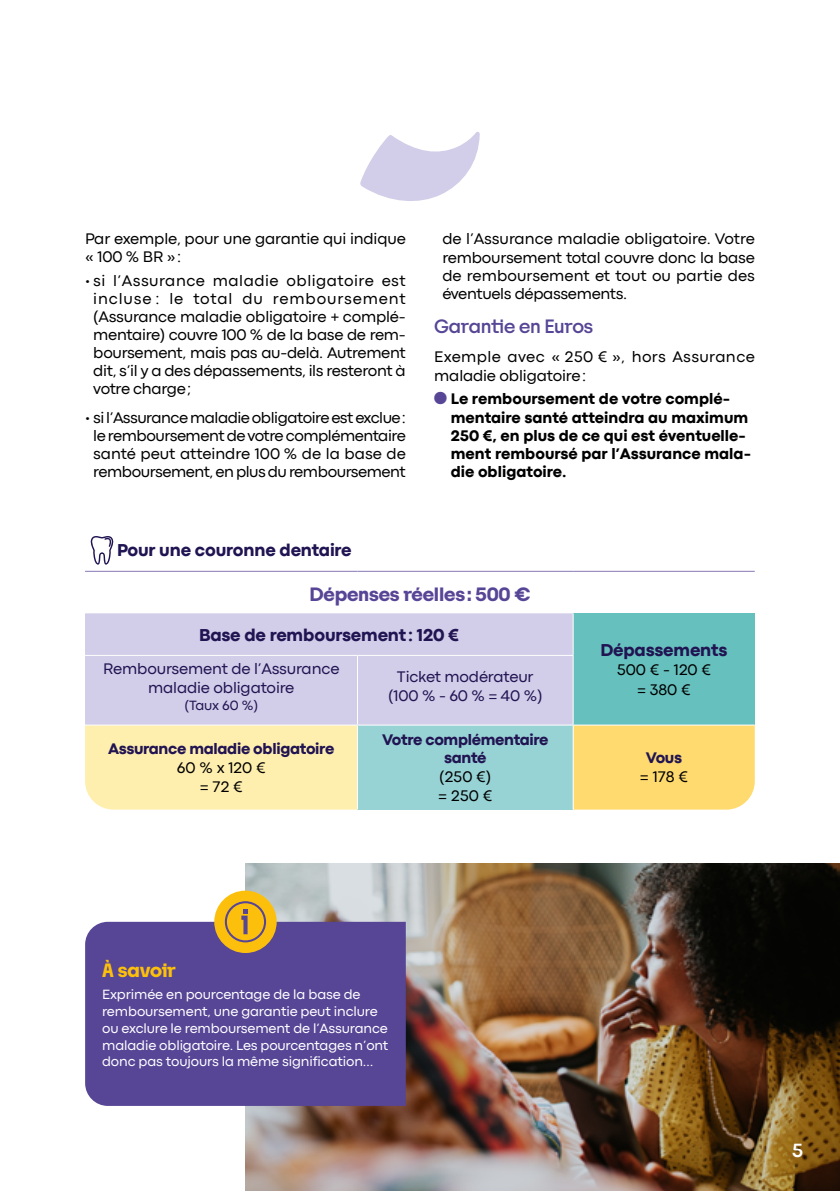
<style>
.page{position:relative;width:840px;height:1191px;background:#fff}
.page>*{position:absolute;margin:0;border:0;box-sizing:border-box;transform-origin:0 0}
.t1{font:700 20px "Codec Pro";color:#fff}
.Sous_titre{font:800 18px "Codec Pro";letter-spacing:-.01em;color:#211452}
.t2{font:700 18px "Tosh A";letter-spacing:-.01em;color:#574596}
.Titre_2{font:500 18px "Tosh A";letter-spacing:-.01em;color:#574596}
.Titre-_encart_jaune{font:700 18px "Tosh A";letter-spacing:-.01em;color:#fcc00c}
.TEXTE_COURANT{font:16px/18px "Codec Pro";letter-spacing:-.02em;color:#000;text-align:justify}
.TXT_fkeches{font:800 16px/18.2px "Codec Pro";color:#000}
.txt_tableau{font:16px/19.2px "Codec Pro";letter-spacing:-.01em;color:#211452;text-align:center}
.t3{font:800 16px/18.6px "Codec Pro";letter-spacing:-.02em;color:#211452;text-align:center}
.TEXTE_COURANT-2{font:16px/18.2px "Codec Pro";letter-spacing:.005em;color:#000}
.TEXTE_COURANT-3{font:16px/19.2px "Codec Pro";color:#000;text-align:center}
.txt_encart{font:14px/16.8px "Codec Pro";letter-spacing:-.01em;color:#fff}
.txt_tableau-2{font:14px "Codec Pro";letter-spacing:-.01em;color:#211452}
.s1{font-family:"Tosh A";font-weight:700;color:#574596}
.s2{font-weight:400;color:#000}
.s3{font-weight:800;color:#211452}
</style>
<div class="page">
<img style="left:245px;top:863px;width:594px;height:328px">
<div style="left:85px;top:725px;width:272px;height:84px;background:#ffefaf"></div>
<div style="left:573px;top:725px;width:181px;height:84px;background:#ffda6f"></div>
<div style="left:85px;top:613px;width:487px;height:111px;background:#d2cde8"></div>
<div style="left:573px;top:613px;width:181px;height:112px;background:#66c1be"></div>
<div style="left:357px;top:725px;width:216px;height:84px;background:#97d2d4"></div>
<hr style="left:85px;top:655px;width:272px;height:1px;background:#fff">
<hr style="left:357px;top:655px;width:216px;height:1px;background:#fff">
<hr style="left:357px;top:656px;width:1px;height:68px;background:#fff">
<hr style="left:357px;top:725px;width:1px;height:84px;background:#fff">
<hr style="left:573px;top:724px;width:181px;height:1px;background:#fff">
<hr style="left:572px;top:725px;width:1px;height:84px;background:#fff">
<hr style="left:85px;top:571px;width:272px;height:1px;background:#8779b7">
<hr style="left:357px;top:571px;width:216px;height:1px;background:#8779b7">
<hr style="left:573px;top:571px;width:181px;height:1px;background:#8779b7">
<svg style="left:90px;top:536px;width:24px;height:28px"></svg>
<div style="left:85px;top:921px;width:320px;height:185px;background:#574596"></div>
<svg style="left:360px;top:132px;width:119px;height:69px"></svg>
<div style="left:214px;top:890px;width:62px;height:63px;background:#fcc00c;border-radius:50%"></div>
<svg style="left:225px;top:901px;width:41px;height:41px"></svg>
<p class="TEXTE_COURANT" style="left:85px;top:230px;width:322px">Par exemple, pour une garantie qui indique « 100 % BR »:</p>
<p class="TEXTE_COURANT" style="left:93px;top:271px;width:314px;text-indent:-8px">• si l’Assurance maladie obligatoire est incluse : le total du remboursement (Assurance maladie obligatoire + complé&shy;mentaire) couvre 100 % de la base de rem&shy;boursement, mais pas au-delà. Autrement dit, s’il y a des dépassements, ils resteront à votre charge;</p>
<p class="TEXTE_COURANT" style="left:85px;top:409px;width:322px;text-align:center">• si l’Assurance maladie obligatoire est exclue: le remboursement de votre complémentaire santé peut atteindre 100 % de la base de remboursement, en plus du remboursement</p>
<p class="TEXTE_COURANT" style="left:442px;top:230px;width:314px">de l’Assurance maladie obligatoire. Votre remboursement total couvre donc la base de remboursement et tout ou partie des éventuels dépassements.</p>
<p class="Titre_2" style="left:434px;top:316px;width:160px">Garantie en Euros</p>
<p class="TEXTE_COURANT-2" style="left:434px;top:348px;width:322px">Exemple avec « 250 € », hors Assurance maladie obligatoire:</p>
<p class="TXT_fkeches" style="left:450px;top:390px;width:301px;text-indent:-17px"><span class="s1">⚫</span> Le remboursement de votre complé&shy;mentaire santé atteindra au maximum 250 €, en plus de ce qui est éventuelle&shy;ment remboursé par l’Assurance mala&shy;die obligatoire.</p>
<p class="Sous_titre" style="left:117px;top:539px;width:236px">Pour une couronne dentaire</p>
<p class="t2" style="left:309px;top:584px;width:222px">Dépenses réelles: 500 €</p>
<p class="Sous_titre" style="left:199px;top:624px;width:261px">Base de remboursement : 120 €</p>
<p class="txt_tableau" style="left:103px;top:658px;width:238px">Remboursement de l’Assurance maladie obligatoire</p>
<p class="txt_tableau-2" style="left:184px;top:696px;width:75px">(Taux 60 %)</p>
<p class="t3" style="left:108px;top:738px;width:227px;line-height:19.2px">Assurance maladie obligatoire<br><span class="s2">60 % x 120 €</span></p>
<p class="TEXTE_COURANT" style="left:200px;top:777px;width:44px">= 72 €</p>
<p class="txt_tableau" style="left:396px;top:667px;width:138px">Ticket modérateur</p>
<p class="txt_tableau" style="left:388px;top:686px;width:156px">(100 % - 60 % = 40 %)</p>
<p class="t3" style="left:382px;top:729px;width:168px">Votre complémentaire santé<br><span class="s2">(250 €)</span></p>
<p class="TEXTE_COURANT" style="left:438px;top:786px;width:55px">= 250 €</p>
<p class="Sous_titre" style="left:600px;top:639px;width:128px">Dépassements</p>
<p class="TEXTE_COURANT-3" style="left:616px;top:660px;width:96px">500 € - 120 € = 380 €</p>
<p class="TEXTE_COURANT" style="left:639px;top:748px;width:50px;line-height:19.2px;text-align:center"><span class="s3">Vous </span>= 178 €</p>
<p class="Titre-_encart_jaune" style="left:102px;top:960px;width:75px">À savoir</p>
<p class="txt_encart" style="left:102px;top:986px;width:288px">Exprimée en pourcentage de la base de remboursement, une garantie peut inclure ou exclure le remboursement de l’Assurance maladie obligatoire. Les pourcentages n’ont donc pas toujours la même signification…</p>
<p class="t1" style="left:791px;top:1138px;width:13px">5</p>
</div>
